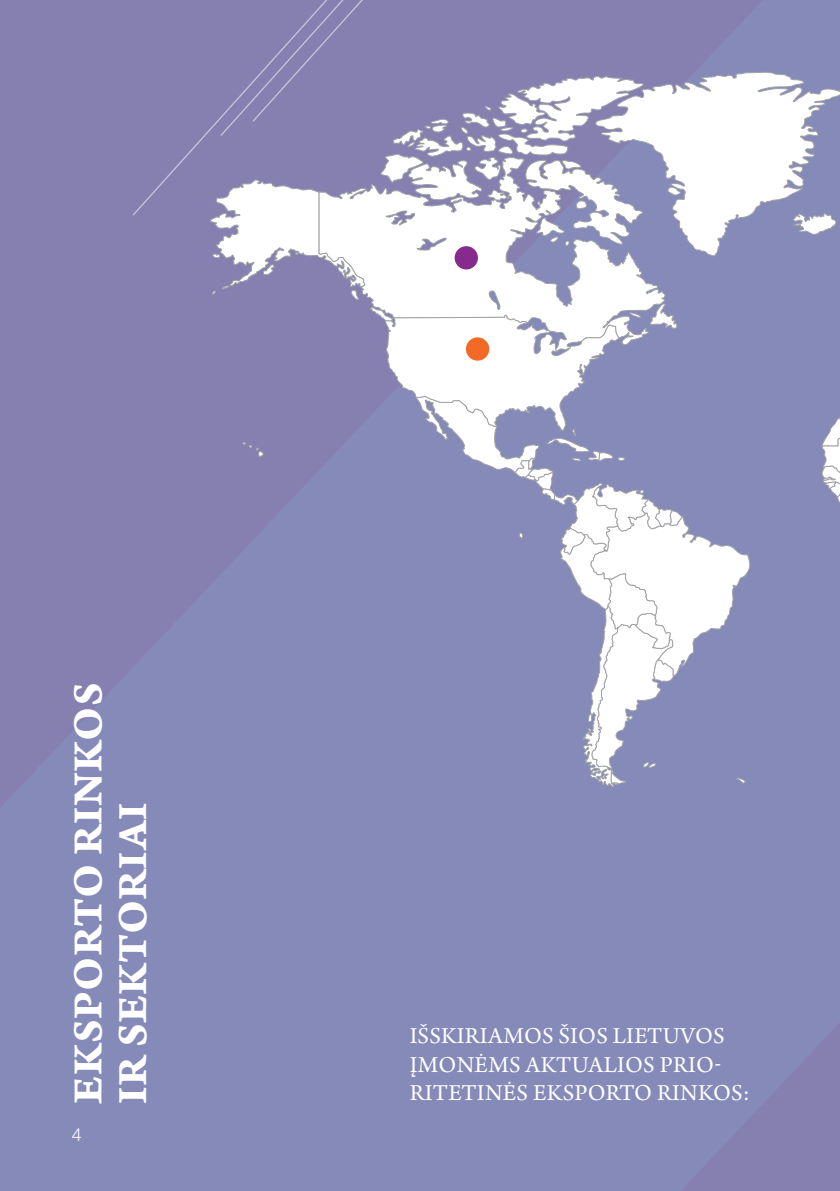
<style>
.page{position:relative;width:840px;height:1191px;background:#fff}
.page>*{position:absolute;margin:0;border:0;box-sizing:border-box;transform-origin:0 0}
.t1{font:44px/44.8px "Arno Pro Bold Caption";letter-spacing:.01em;color:#fff}
.t2{font:24px/28.8px "Arno Pro";letter-spacing:.01em;color:#fff}
.t3{font:300 18px "Helvetica Neue LT Pro";color:#fff}
</style>
<div class="page">
<div style="left:0;top:0;width:839px;height:1191px;background:#858ab8"></div>
<svg style="left:821px;top:418px;width:18px;height:84px"></svg>
<svg style="left:678px;top:72px;width:161px;height:184px"></svg>
<svg style="left:507px;top:79px;width:171px;height:266px"></svg>
<svg style="left:210px;top:179px;width:409px;height:278px"></svg>
<svg style="left:792px;top:213px;width:44px;height:23px"></svg>
<svg style="left:415px;top:396px;width:335px;height:391px"></svg>
<div style="left:454px;top:246px;width:23px;height:23px;background:#872a8d;border-radius:50%"></div>
<div style="left:465px;top:337px;width:24px;height:24px;background:#f26a26;border-radius:50%"></div>
<svg style="left:133px;top:119px;width:374px;height:98px"></svg>
<svg style="left:219px;top:83px;width:376px;height:54px"></svg>
<svg style="left:251px;top:0;width:376px;height:123px"></svg>
<h1 class="t1" style="left:68px;top:1103px;width:422px;rotate:-90deg">EKSPORTO RINKOS<br>IR SEKTORIAI</h1>
<p class="t3" style="left:72px;top:1124px;width:12px">4</p>
<p class="t2" style="left:409px;top:1022px;width:341px">IŠSKIRIAMOS ŠIOS LIETUVOS<br>ĮMONĖMS AKTUALIOS PRIO-<br>RITETINĖS EKSPORTO RINKOS:</p>
</div>
